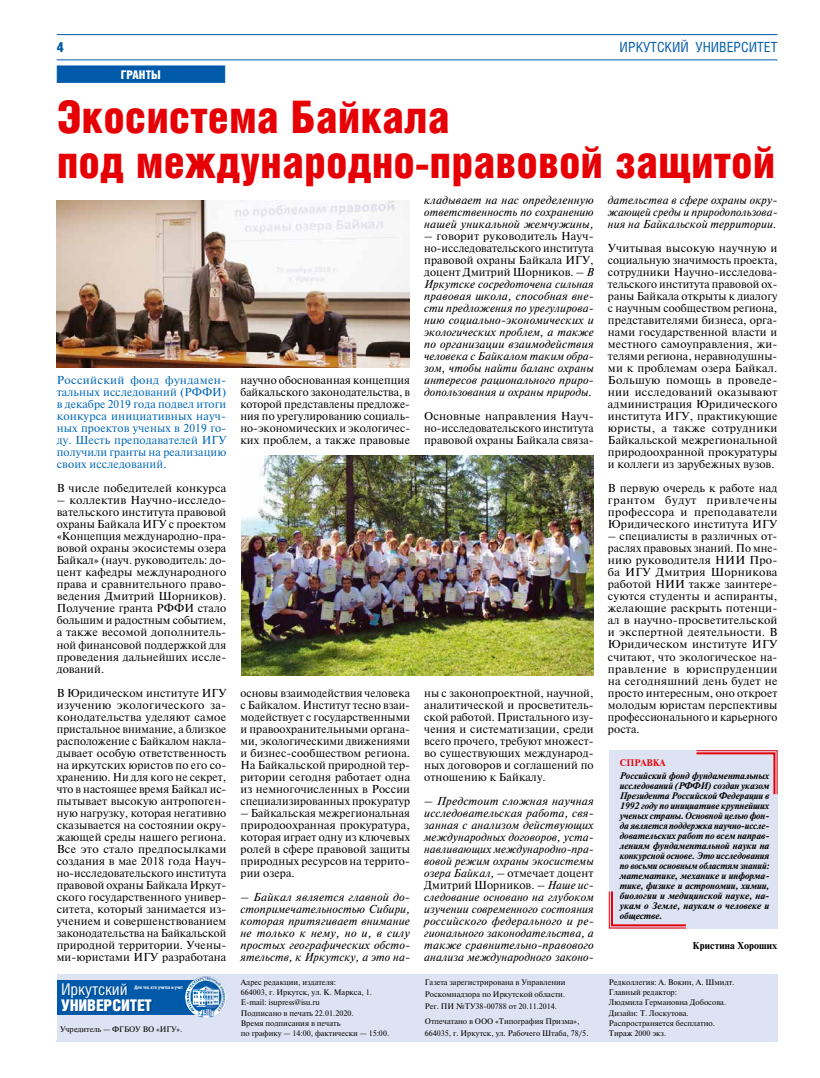
<style>
.page{position:relative;width:820px;height:1078px;background:#fff}
.page>*{position:absolute;margin:0;border:0;box-sizing:border-box;transform-origin:0 0}
.t1{font:900 45px/45px "Helios Cond";color:#e60005}
.t2{font:900 16.1px "Helios Cond";letter-spacing:-.01em;color:#fff}
.t3{font:16.1px "Helios Cond";letter-spacing:-.01em;color:#fff}
.t4{font:14px "Helios Cond";color:#005aa9}
.t5{font:900 14px "Helios Cond";color:#005aa9}
.t6{font:900 12px "Helios Cond";color:#fff}
.t7{font:11.5px/12px "Newton";letter-spacing:.01em;color:#000;text-align:justify}
.t8{font:italic 11.5px/12px "Newton";letter-spacing:.01em;color:#000;text-align:justify}
.t9{font:11.5px/12px "Newton";letter-spacing:.01em;color:#0068b5;text-align:justify}
.t10{font:700 10px "Newton";letter-spacing:.01em;color:#000}
.t11{font:italic 700 9.5px/10px "Newton";letter-spacing:.005em;color:#000;text-align:justify}
.t12{font:700 9.5px "Newton";color:#e60005}
.t13{font:8px/10.3px "Newton";color:#000}
.t14{font:700 4.6px "Helios Cond";color:#fff}
.s1{font-style:normal}
</style>
<div class="page">
<div style="left:57px;top:65px;width:168px;height:18px;background:#005aa9;border:1px solid #005aa9"></div>
<hr style="left:57px;top:34px;width:720px;height:1px;background:#005aa9">
<hr style="left:57px;top:59px;width:720px;height:1px;background:#005aa9">
<hr style="left:57px;top:1040px;width:720px;height:1px;background:#005aa9">
<div style="left:57px;top:973px;width:720px;height:67px;background:#dee3f3"></div>
<div style="left:57px;top:979px;width:148px;height:35px;background:#005aa9"></div>
<img style="left:194px;top:976px;width:33px;height:41px">
<img style="left:185px;top:979px;width:21px;height:35px">
<div style="left:62px;top:983px;width:91px;height:28px;background:#004485;opacity:.75"></div>
<img style="left:57px;top:200px;width:352px;height:168px">
<img style="left:241px;top:455px;width:352px;height:220px">
<div style="left:608px;top:750px;width:169px;height:178px;background:#dee3f3"></div>
<svg style="left:608px;top:889px;width:78px;height:39px"></svg>
<svg style="left:696px;top:750px;width:81px;height:45px"></svg>
<p class="t5" style="left:57px;top:39px;width:9px">4</p>
<p class="t4" style="left:619px;top:39px;width:159px">ИРКУТСКИЙ УНИВЕРСИТЕТ</p>
<p class="t6" style="left:121px;top:68px;width:42px">ГРАНТЫ</p>
<h1 class="t1" style="left:57px;top:93px;width:720px">Экосистема Байкала<br>под международно-правовой защитой</h1>
<p class="t9" style="left:57px;top:374px;width:171px">Российский фонд фундамен&shy;тальных исследований (РФФИ) в декабре 2019 года подвел итоги конкурса инициативных науч&shy;ных проектов ученых в 2019 го&shy;ду. Шесть преподавателей ИГУ получили гранты на реализацию своих исследований.</p>
<p class="t7" style="left:57px;top:482px;width:171px">В числе победителей конкурса</p>
<p class="t7" style="left:57px;top:494px;width:171px">– коллектив Научно-исследо&shy;вательского института правовой охраны Байкала ИГУ с проектом «Концепция международно-пра&shy;вовой охраны экосистемы озера Байкал» (науч. руководитель: до&shy;цент кафедры международного права и сравнительного право&shy;ведения Дмитрий Шорников).<br>Получение гранта РФФИ стало большим и радостным событием, а также весомой дополнитель&shy;ной финансовой поддержкой для проведения дальнейших иссле&shy;дований.</p>
<p class="t7" style="left:57px;top:686px;width:171px">В Юридическом институте ИГУ изучению экологического за&shy;конодательства уделяют самое пристальное внимание, а близкое расположение с Байкалом накла&shy;дывает особую ответственность на иркутских юристов по его со&shy;хранению. Ни для кого не секрет, что в настоящее время Байкал ис&shy;пытывает высокую антропоген&shy;ную нагрузку, которая негативно сказывается на состоянии окру&shy;жающей среды нашего региона.<br>Все это стало предпосылками создания в мае 2018 года Науч&shy;но-исследовательского института правовой охраны Байкала Иркут&shy;ского государственного универ&shy;ситета, который занимается из&shy;учением и совершенствованием законодательства на Байкальской природной территории. Учены&shy;ми-юристами ИГУ разработана</p>
<h2 class="t3" style="left:61px;top:979px;width:68px">Иркутский</h2>
<h2 class="t2" style="left:61px;top:995px;width:92px">УНИВЕРСИТЕТ</h2>
<p class="t14" style="left:134px;top:983px;width:50px">Для тех, кто учится и учит</p>
<p class="t13" style="left:60px;top:1023px;width:124px">Учредитель — ФГБОУ ВО «ИГУ».</p>
<p class="t7" style="left:240px;top:374px;width:171px">научно обоснованная концепция байкальского законодательства, в которой представлены предложе&shy;ния по урегулированию социаль&shy;но-экономических и экологичес&shy;ких проблем, а также правовые</p>
<p class="t8" style="left:424px;top:194px;width:171px">кладывает на нас определенную ответственность по сохранению нашей уникальной жемчужины,</p>
<p class="t8" style="left:424px;top:230px;width:171px"><span class="s1">– говорит руководитель Науч&shy;но-исследовательского института правовой охраны Байкала ИГУ, доцент Дмитрий Шорников.</span> – В Иркутске сосредоточена сильная правовая школа, способная вне&shy;сти предложения по урегулирова&shy;нию социально-экономических и экологических проблем, а также по организации взаимодействия человека с Байкалом таким обра&shy;зом, чтобы найти баланс охраны интересов рационального приро&shy;допользования и охраны природы.</p>
<p class="t7" style="left:424px;top:410px;width:171px">Основные направления Науч&shy;но-исследовательского института правовой охраны Байкала связа-</p>
<p class="t7" style="left:240px;top:686px;width:171px">основы взаимодействия человека с Байкалом. Институт тесно взаи&shy;модействует с государственными и правоохранительными органа&shy;ми, экологическими движениями и бизнес-сообществом региона.<br>На Байкальской природной тер&shy;ритории сегодня работает одна из немногочисленных в России специализированных прокуратур</p>
<p class="t7" style="left:240px;top:806px;width:171px">– Байкальская межрегиональная природоохранная прокуратура, которая играет одну из ключевых ролей в сфере правовой защиты природных ресурсов на террито&shy;рии озера.</p>
<p class="t8" style="left:240px;top:890px;width:171px">– Байкал является главной до&shy;стопримечательностью Сибири, которая притягивает внимание не только к нему, но и, в силу простых географических обсто&shy;ятельств, к Иркутску, а это на-</p>
<p class="t7" style="left:424px;top:686px;width:171px">ны с законопроектной, научной, аналитической и просветитель&shy;ской работой. Пристального изу&shy;чения и систематизации, среди всего прочего, требуют множест&shy;во существующих международ&shy;ных договоров и соглашений по отношению к Байкалу.</p>
<p class="t8" style="left:424px;top:794px;width:171px">– Предстоит сложная научная исследовательская работа, свя&shy;занная с анализом действующих международных договоров, уста&shy;навливающих международно-пра&shy;вовой режим охраны экосистемы озера Байкал, <span class="s1">– отмечает доцент Дмитрий Шорников.</span> – Наше ис&shy;следование основано на глубоком изучении современного состояния российского федерального и ре&shy;гионального законодательства, а также сравнительно-правового анализа международного законо-</p>
<p class="t13" style="left:241px;top:976px;width:150px">Адрес редакции, издателя:<br>664003, г. Иркутск, ул. К. Маркса, 1.<br>E-mail: isupress@isu.ru<br>Подписано в печать 22.01.2020.<br>Время подписания в печать<br>по графику — 14:00, фактически — 15:00.</p>
<p class="t13" style="left:424px;top:975px;width:142px;line-height:12.2px;text-align:justify">Газета зарегистрирована в Управлении Роскомнадзора по Иркутской области.<br>Рег. ПИ №ТУ38-00788 от 20.11.2014.</p>
<p class="t13" style="left:424px;top:1014px;width:165px;line-height:12.2px">Отпечатано в ООО «Типография Призма»,<br>664035, г. Иркутск, ул. Рабочего Штаба, 78/5.</p>
<p class="t8" style="left:607px;top:194px;width:171px">дательства в сфере охраны окру&shy;жающей среды и природопользова&shy;ния на Байкальской территории.</p>
<p class="t7" style="left:607px;top:242px;width:171px">Учитывая высокую научную и социальную значимость проекта, сотрудники Научно-исследова&shy;тельского института правовой ох&shy;раны Байкала открыты к диалогу с научным сообществом региона, представителями бизнеса, орга&shy;нами государственной власти и местного самоуправления, жи&shy;телями региона, неравнодушны&shy;ми к проблемам озера Байкал.<br>Большую помощь в проведе&shy;нии исследований оказывают администрация Юридического института ИГУ, практикующие юристы, а также сотрудники Байкальской межрегиональной природоохранной прокуратуры и коллеги из зарубежных вузов.</p>
<p class="t7" style="left:607px;top:482px;width:171px">В первую очередь к работе над грантом будут привлечены профессора и преподаватели Юридического института ИГУ</p>
<p class="t7" style="left:607px;top:530px;width:171px">– специалисты в различных от&shy;раслях правовых знаний. По мне&shy;нию руководителя НИИ Про&shy;ба ИГУ Дмитрия Шорникова работой НИИ также заинтере&shy;суются студенты и аспиранты, желающие раскрыть потенци&shy;ал в научно-просветительской и экспертной деятельности. В Юридическом институте ИГУ считают, что экологическое на&shy;правление в юриспруденции на сегодняшний день будет не просто интересным, оно откроет молодым юристам перспективы профессионального и карьерного роста.</p>
<p class="t12" style="left:619px;top:756px;width:47px">СПРАВКА</p>
<p class="t11" style="left:619px;top:770px;width:151px">Российский фонд фундаментальных исследований (РФФИ) создан указом Президента Российской Федерации в 1992 году по инициативе крупнейших ученых страны. Основной целью фон&shy;да является поддержка научно-иссле&shy;довательских работ по всем направ&shy;лениям фундаментальной науки на конкурсной основе. Это исследования по восьми основным областям знаний: математике, механике и информа&shy;тике, физике и астрономии, химии, биологии и медицинской науке, на&shy;укам о Земле, наукам о человеке и обществе.</p>
<p class="t10" style="left:692px;top:938px;width:86px">Кристина Хороших</p>
<p class="t13" style="left:608px;top:976px;width:127px">Редколлегия: А. Вокин, А. Шмидт.<br>Главный редактор:<br>Людмила Германовна Добосова.<br>Дизайн: Т. Лоскутова.<br>Распространяется бесплатно.<br>Тираж 2000 экз.</p>
</div>
